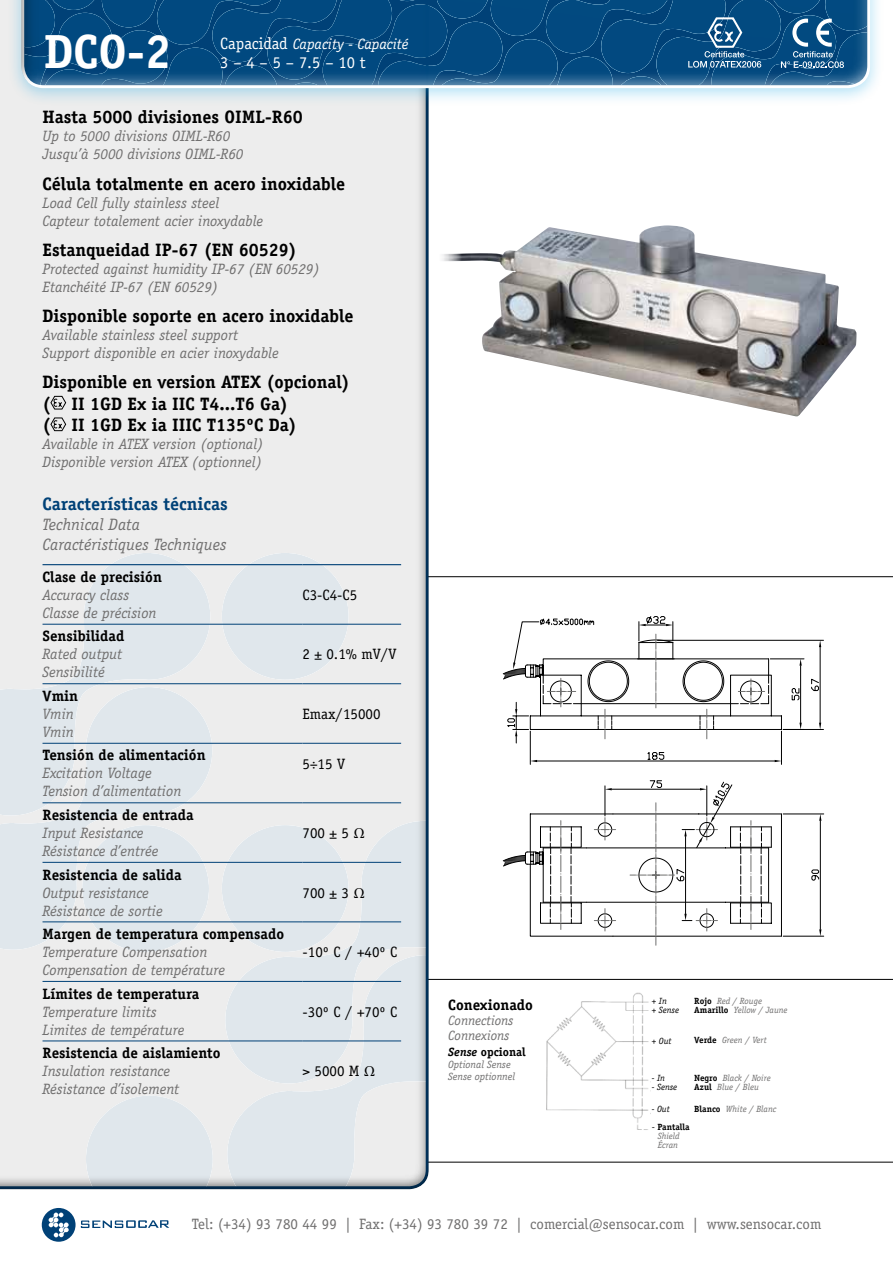
<style>
.page{position:relative;width:893px;height:1263px;background:#fff}
.page>*{position:absolute;margin:0;border:0;box-sizing:border-box;transform-origin:0 0}
.t1{font:700 48px "Officina Serif Std";color:#fff}
.t2{font:700 18px/21.6px "Officina Serif Std";color:#000}
.t3{font:700 18px "Officina Serif Std";color:#004177}
.t4{font:italic 16.5px/19.8px "Officina Serif Std";color:#706f6f}
.t5{font:16.5px "Officina Serif Std";color:#fff}
.t6{font:italic 15px/18px "Officina Serif Std";color:#706f6f}
.t7{font:700 15px "Officina Serif Std";color:#000}
.t8{font:15px "Officina Serif Std";color:#706f6f}
.t9{font:15px "Officina Serif Std";color:#000}
.t10{font:italic 15px "Officina Serif Std";color:#fff}
.t11{font:italic 13.5px/15px "Officina Serif Std";color:#706f6f}
.t12{font:700 12px "Officina Serif Std";color:#000}
.t13{font:italic 10.5px/12px "Officina Serif Std";color:#706f6f}
.t14{font:italic 9px/9px "Officina Serif Std";color:#706f6f}
.t15{font:italic 9px/9px "Officina Serif Std";color:#000}
.s1{font-style:normal;font-size:16.5px}
.s2{font-family:"Minion Pro"}
.s3{font-style:italic}
.s4{font-weight:700;font-style:normal;color:#000}
.s5{font-style:normal;color:#000}
</style>
<div class="page">
<hr style="left:421px;top:979px;width:472px;height:1px;background:#000">
<hr style="left:421px;top:1162px;width:472px;height:1px;background:#000">
<hr style="left:421px;top:576px;width:472px;height:1px;background:#000">
<div style="left:0;top:0;width:430px;height:1190px;background:#000;opacity:.46"></div>
<div style="left:7px;top:0;width:877px;height:107px;background:#009fe3;opacity:.3"></div>
<div style="left:20px;top:0;width:852px;height:89px;background:#000;opacity:.5"></div>
<svg style="left:42px;top:1208px;width:127px;height:34px"></svg>
<svg style="left:50px;top:395px;width:17px;height:15px"></svg>
<svg style="left:50px;top:417px;width:17px;height:15px"></svg>
<hr style="left:43px;top:624px;width:260px;height:1px;background:#004177">
<hr style="left:303px;top:624px;width:98px;height:1px;background:#004177">
<hr style="left:43px;top:683px;width:260px;height:1px;background:#004177">
<hr style="left:303px;top:683px;width:98px;height:1px;background:#004177">
<hr style="left:43px;top:743px;width:260px;height:1px;background:#004177">
<hr style="left:303px;top:743px;width:98px;height:1px;background:#004177">
<hr style="left:43px;top:802px;width:260px;height:1px;background:#004177">
<hr style="left:303px;top:802px;width:98px;height:1px;background:#004177">
<hr style="left:43px;top:862px;width:260px;height:1px;background:#004177">
<hr style="left:303px;top:862px;width:98px;height:1px;background:#004177">
<hr style="left:43px;top:922px;width:260px;height:1px;background:#004177">
<hr style="left:303px;top:922px;width:98px;height:1px;background:#004177">
<hr style="left:43px;top:981px;width:260px;height:1px;background:#004177">
<hr style="left:303px;top:981px;width:98px;height:1px;background:#004177">
<hr style="left:43px;top:1041px;width:260px;height:1px;background:#004177">
<hr style="left:303px;top:1041px;width:98px;height:1px;background:#004177">
<hr style="left:43px;top:564px;width:260px;height:1px;background:#004177">
<hr style="left:303px;top:564px;width:98px;height:1px;background:#004177">
<svg style="left:688px;top:16px;width:73px;height:52px"></svg>
<svg style="left:781px;top:19px;width:63px;height:49px"></svg>
<img style="left:442px;top:225px;width:414px;height:191px">
<hr style="left:783px;top:729px;width:40px;height:1px;background:#000">
<hr style="left:658px;top:640px;width:165px;height:1px;background:#000">
<hr style="left:783px;top:814px;width:41px;height:1px;background:#000">
<hr style="left:783px;top:936px;width:41px;height:1px;background:#000">
<svg style="left:503px;top:616px;width:318px;height:329px"></svg>
<img style="left:546px;top:993px;width:103px;height:137px">
<h1 class="t1" style="left:44px;top:22px;width:129px">DCO-2</h1>
<p class="t10" style="left:220px;top:35px;width:190px"><span class="s1">Capacidad</span> Capacity - Capacité</p>
<p class="t5" style="left:220px;top:53px;width:147px">3 – 4 – 5 – 7.5 – 10 t</p>
<p class="t2" style="left:43px;top:106px;width:262px">Hasta 5000 divisiones OIML-R60</p>
<p class="t6" style="left:43px;top:127px;width:202px">Up to 5000 divisions OIML-R60<br>Jusqu’à 5000 divisions OIML-R60</p>
<p class="t2" style="left:43px;top:172px;width:304px">Célula totalmente en acero inoxidable</p>
<p class="t6" style="left:43px;top:194px;width:222px">Load Cell fully stainless steel<br>Capteur totalement acier inoxydable</p>
<p class="t2" style="left:43px;top:239px;width:256px">Estanqueidad IP-67 (EN 60529)</p>
<p class="t6" style="left:43px;top:260px;width:279px">Protected against humidity IP-67 (EN 60529)<br>Etanchéité IP-67 (EN 60529)</p>
<p class="t2" style="left:43px;top:305px;width:313px">Disponible soporte en acero inoxidable</p>
<p class="t6" style="left:43px;top:326px;width:238px">Available stainless steel support<br>Support disponible en acier inoxydable</p>
<p class="t2" style="left:43px;top:371px;width:309px">Disponible en version ATEX (opcional) ( II 1GD Ex ia IIC T4...T6 Ga)<br>( II 1GD Ex ia IIIC T135ºC Da)</p>
<p class="t6" style="left:43px;top:435px;width:223px">Available in ATEX version (optional)<br>Disponible version ATEX (optionnel)</p>
<p class="t3" style="left:43px;top:493px;width:187px">Características técnicas</p>
<p class="t4" style="left:43px;top:514px;width:185px">Technical Data<br>Caractéristiques Techniques</p>
<p class="t7" style="left:43px;top:567px;width:121px">Clase de precisión</p>
<p class="t6" style="left:43px;top:586px;width:116px">Accuracy class<br>Classe de précision</p>
<p class="t9" style="left:303px;top:586px;width:56px">C3-C4-C5</p>
<p class="t7" style="left:43px;top:627px;width:83px">Sensibilidad</p>
<p class="t6" style="left:43px;top:645px;width:81px">Rated output<br>Sensibilité</p>
<p class="t9" style="left:303px;top:645px;width:95px">2 ± 0.1% mV/V</p>
<p class="t7" style="left:43px;top:686px;width:37px">Vmin</p>
<p class="t6" style="left:43px;top:705px;width:33px">Vmin<br>Vmin</p>
<p class="t9" style="left:303px;top:705px;width:80px">Emax/15000</p>
<p class="t7" style="left:43px;top:746px;width:165px">Tensión de alimentación</p>
<p class="t6" style="left:43px;top:764px;width:140px">Excitation Voltage<br>Tension d’alimentation</p>
<p class="t9" style="left:303px;top:755px;width:44px">5÷15 V</p>
<p class="t7" style="left:43px;top:805px;width:153px">Resistencia de entrada</p>
<p class="t6" style="left:43px;top:824px;width:117px">Input Resistance<br>Résistance d’entrée</p>
<p class="t9" style="left:303px;top:824px;width:64px">700 ± 5 <span class="s2">Ω</span></p>
<p class="t7" style="left:43px;top:865px;width:141px">Resistencia de salida</p>
<p class="t6" style="left:43px;top:883px;width:122px">Output resistance<br>Résistance de sortie</p>
<p class="t9" style="left:303px;top:884px;width:64px">700 ± 3 <span class="s2">Ω</span></p>
<p class="t7" style="left:43px;top:924px;width:243px">Margen de temperatura compensado</p>
<p class="t6" style="left:43px;top:943px;width:184px">Temperature Compensation<br>Compensation de température</p>
<p class="t9" style="left:303px;top:943px;width:96px">-10º C / +40º C</p>
<p class="t7" style="left:43px;top:984px;width:158px">Límites de temperatura</p>
<p class="t6" style="left:43px;top:1003px;width:143px">Temperature limits<br>Limites de température</p>
<p class="t9" style="left:303px;top:1003px;width:96px">-30º C / +70º C</p>
<p class="t7" style="left:43px;top:1044px;width:180px">Resistencia de aislamiento</p>
<p class="t6" style="left:43px;top:1062px;width:138px">Insulation resistance<br>Résistance d’isolement</p>
<p class="t9" style="left:303px;top:1062px;width:74px">&gt; 5000 M <span class="s2">Ω</span></p>
<p class="t7" style="left:448px;top:996px;width:86px">Conexionado</p>
<p class="t11" style="left:448px;top:1013px;width:67px">Connections<br>Connexions</p>
<p class="t12" style="left:448px;top:1045px;width:79px"><span class="s3">Sense</span> opcional</p>
<p class="t13" style="left:448px;top:1059px;width:68px">Optional Sense<br>Sense optionnel</p>
<p class="t15" style="left:652px;top:997px;width:29px">+ In<br>+ Sense</p>
<p class="t14" style="left:694px;top:997px;width:95px"><span class="s4">Rojo</span> Red / Rouge<br><span class="s4">Amarillo</span> Yellow / Jaune</p>
<p class="t15" style="left:652px;top:1036px;width:21px">+ Out</p>
<p class="t14" style="left:694px;top:1035px;width:74px"><span class="s4">Verde</span> Green / Vert</p>
<p class="t15" style="left:652px;top:1074px;width:15px">- In</p>
<p class="t15" style="left:652px;top:1083px;width:27px">- Sense</p>
<p class="t14" style="left:694px;top:1074px;width:78px"><span class="s4">Negro</span> Black / Noire<br><span class="s4">Azul</span> Blue / Bleu</p>
<p class="t15" style="left:652px;top:1104px;width:19px">- Out</p>
<p class="t14" style="left:694px;top:1104px;width:83px"><span class="s4">Blanco</span> White / Blanc</p>
<p class="t14" style="left:658px;top:1123px;width:34px;text-indent:-6px"><span class="s5">-</span> <span class="s4">Pantalla<br></span>Shield<br>Écran</p>
<p class="t8" style="left:192px;top:1215px;width:631px">Tel: (+34) 93 780 44 99 | Fax: (+34) 93 780 39 72 | comercial@sensocar.com | www.sensocar.com</p>
</div>
